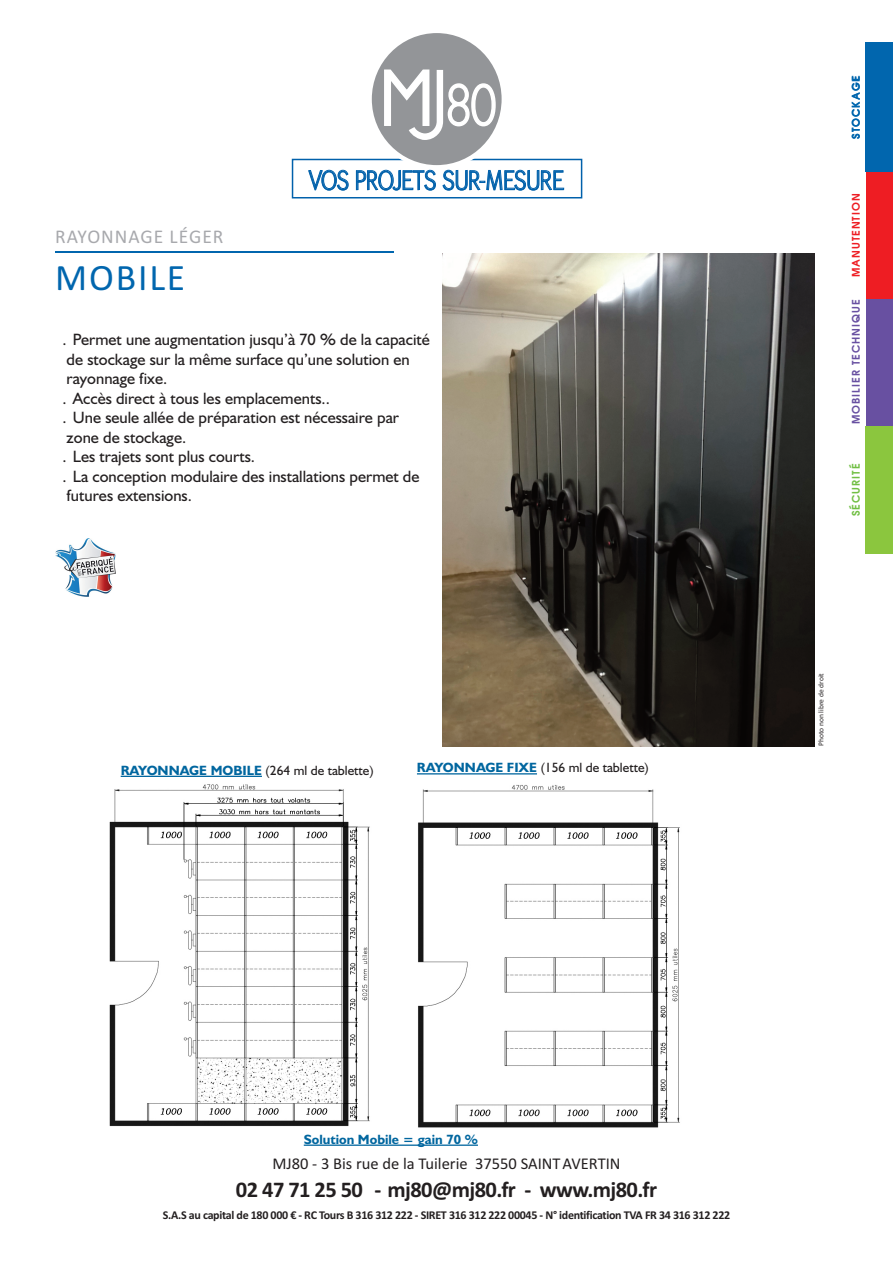
<style>
.page{position:relative;width:893px;height:1263px;background:#fff}
.page>*{position:absolute;margin:0;border:0;box-sizing:border-box;transform-origin:0 0}
.t1{font:68.7px "Golden Ratio Demo";color:#fff;scale:1.06 1}
.t2{font:37.5px "Calibri";letter-spacing:.05em;color:#0166ae}
.t3{font:25.65px "MK Abel";color:#0161ab}
.t4{font:700 22.5px "Calibri";letter-spacing:-.025em;color:#231f20}
.t5{font:19.5px "Calibri";letter-spacing:.05em;color:#a8a9ad}
.t6{font:16.5px/19.5px "Humanist 521 BT";color:#231f20}
.t7{font:16.5px "Calibri";color:#231f20}
.t8{font:13.5px "Humanist 521 BT";color:#231f20}
.t9{font:700 13.5px "Humanist 521 BT";color:#01669f}
.t10{font:700 12px "Calibri";letter-spacing:-.025em;color:#231f20}
.t11{font:600 10.5px "Atlanta";letter-spacing:.1em;color:#6850a1}
.t12{font:600 10.5px "Atlanta";letter-spacing:.1em;color:#ee1d23}
.t13{font:600 10.5px "Atlanta";letter-spacing:.1em;color:#71bf44}
.t14{font:600 10.5px "Atlanta";letter-spacing:.1em;color:#0166ae}
.t15{font:7.5px "Calibri";color:#231f20}
.s1{font-weight:700;color:#01669f}
</style>
<div class="page">
<hr style="left:121px;top:776px;width:141px;height:1px;background:#01669f">
<hr style="left:417px;top:773px;width:120px;height:1px;background:#01669f">
<img style="left:109px;top:784px;width:571px;height:344px">
<hr style="left:304px;top:1144px;width:174px;height:2px;background:#01669f">
<div style="left:866px;top:172px;width:27px;height:127px;background:#ee1d23"></div>
<div style="left:866px;top:299px;width:27px;height:127px;background:#6850a1"></div>
<div style="left:866px;top:426px;width:27px;height:128px;background:#8bc63e"></div>
<div style="left:866px;top:43px;width:27px;height:129px;background:#0166ae"></div>
<div style="left:292px;top:159px;width:290px;height:39px;border:1px solid #0161ab"></div>
<div style="left:370px;top:31px;width:134px;height:136px;background:#939598;border-radius:50%"></div>
<div style="left:367px;top:29px;width:139px;height:141px;border:4px solid #fff;border-radius:50%"></div>
<svg style="left:409px;top:70px;width:87px;height:70px"></svg>
<img style="left:442px;top:254px;width:373px;height:493px">
<img style="left:56px;top:538px;width:60px;height:58px">
<hr style="left:55px;top:251px;width:338px;height:2px;background:#0166ae">
<h1 class="t1" style="left:385px;top:70px;width:53px">M</h1>
<p class="t5" style="left:55px;top:225px;width:170px">RAYONNAGE LÉGER</p>
<h2 class="t2" style="left:55px;top:255px;width:132px">MOBILE</h2>
<h3 class="t3" style="left:310px;top:164px;width:256px">VOS PROJETS SUR-MESURE</h3>
<p class="t6" style="left:62px;top:330px;width:369px">. Permet une augmentation jusqu’à 70 % de la capacité de stockage sur la même surface qu’une solution en rayonnage fixe.<br>. Accès direct à tous les emplacements..<br>. Une seule allée de préparation est nécessaire par zone de stockage.<br>. Les trajets sont plus courts.<br>. La conception modulaire des installations permet de futures extensions.</p>
<p class="t8" style="left:121px;top:762px;width:255px"><span class="s1">RAYONNAGE MOBILE</span> (264 ml de tablette)</p>
<p class="t8" style="left:417px;top:760px;width:233px"><span class="s1">RAYONNAGE FIXE</span> (156 ml de tablette)</p>
<p class="t14" style="left:850px;top:139px;width:64px;rotate:-90deg">STOCKAGE</p>
<p class="t12" style="left:850px;top:277px;width:85px;rotate:-90deg">MANUTENTION</p>
<p class="t11" style="left:850px;top:424px;width:126px;rotate:-90deg">MOBILIER TECHNIQUE</p>
<p class="t13" style="left:850px;top:516px;width:54px;rotate:-90deg">SÉCURITÉ</p>
<p class="t15" style="left:817px;top:746px;width:74px;rotate:-90deg">Photo non libre de droit</p>
<p class="t9" style="left:304px;top:1131px;width:176px">Solution Mobile = gain 70 %</p>
<p class="t7" style="left:272px;top:1154px;width:350px">MJ80 - 3 Bis rue de la Tuilerie 37550 SAINTAVERTIN</p>
<h3 class="t4" style="left:236px;top:1176px;width:422px">02 47 71 25 50 - mj80@mj80.fr - www.mj80.fr</h3>
<p class="t10" style="left:163px;top:1207px;width:569px">S.A.S au capital de 180 000 € - RC Tours B 316 312 222 - SIRET 316 312 222 00045 - N° identification TVA FR 34 316 312 222</p>
</div>
